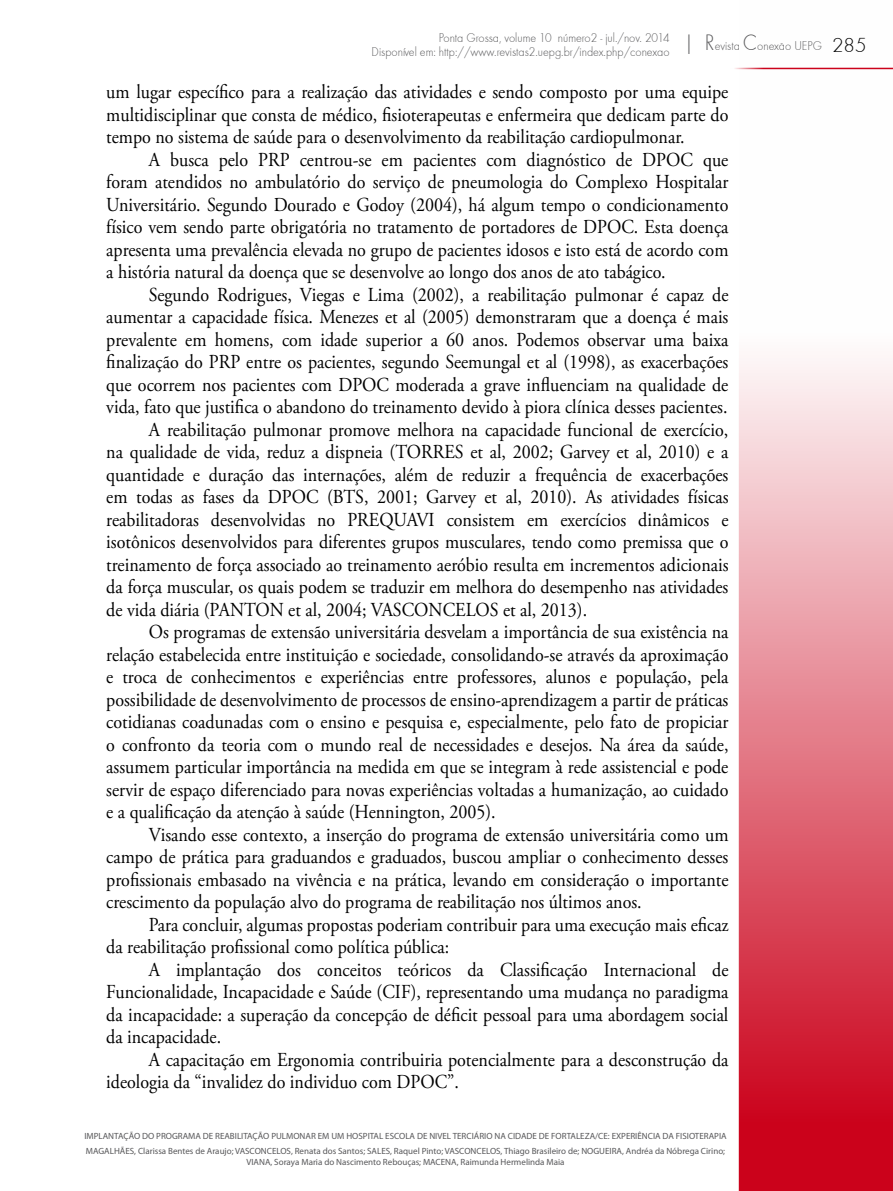
<style>
.page{position:relative;width:893px;height:1191px;background:#fff}
.page>*{position:absolute;margin:0;border:0;box-sizing:border-box;transform-origin:0 0}
.t1{font:21px "Futura TEE Ligh";color:#000}
.t2{font:19.8px/22.5px "Adobe Garamond Pro";color:#000;text-align:justify;scale:.91 1}
.t3{font:13.2px/14.4px "Futura TEE Ligh";color:#58585a;scale:.91 1}
.t4{font:9px/15px "Myriad Pro";color:#58585a}
</style>
<div class="page">
<svg style="left:739px;top:67px;width:154px;height:1124px"></svg>
<hr style="left:730px;top:68px;width:163px;height:1px;background:#cb021b">
<p class="t3" style="left:372px;top:30px;width:496px;text-indent:67px">Ponta Grossa, volume 10 número2 - jul./nov. 2014<br>Disponível em: http://www.revistas2.uepg.br/index.php/conexao <sup>|</sup> <sup>R</sup>evista <sup>C</sup>onexao UEPG</p>
<p class="t3" style="left:781px;top:35px;width:4px">-</p>
<p class="t2" style="left:106px;top:81px;width:685px">um lugar específico para a realização das atividades e sendo composto por uma equipe multidisciplinar que consta de médico, fisioterapeutas e enfermeira que dedicam parte do tempo no sistema de saúde para o desenvolvimento da reabilitação cardiopulmonar.</p>
<p class="t2" style="left:106px;top:149px;width:685px;text-indent:43px">A busca pelo PRP centrou-se em pacientes com diagnóstico de DPOC que foram atendidos no ambulatório do serviço de pneumologia do Complexo Hospitalar Universitário. Segundo Dourado e Godoy (2004), há algum tempo o condicionamento físico vem sendo parte obrigatória no tratamento de portadores de DPOC. Esta doença apresenta uma prevalência elevada no grupo de pacientes idosos e isto está de acordo com a história natural da doença que se desenvolve ao longo dos anos de ato tabágico.</p>
<p class="t2" style="left:149px;top:284px;width:638px">Segundo Rodrigues, Viegas e Lima (2002), a reabilitação pulmonar é capaz de</p>
<p class="t2" style="left:106px;top:306px;width:685px">aumentar a capacidade física. Menezes et al (2005) demonstraram que a doença é mais</p>
<p class="t2" style="left:106px;top:329px;width:685px">prevalente em homens, com idade superior a 60 anos. Podemos observar uma baixa</p>
<p class="t2" style="left:106px;top:351px;width:685px">finalização do PRP entre os pacientes, segundo Seemungal et al (1998), as exacerbações</p>
<p class="t2" style="left:106px;top:374px;width:685px">que ocorrem nos pacientes com DPOC moderada a grave influenciam na qualidade de</p>
<p class="t2" style="left:106px;top:396px;width:684px">vida, fato que justifica o abandono do treinamento devido à piora clínica desses pacientes.</p>
<p class="t2" style="left:149px;top:419px;width:638px">A reabilitação pulmonar promove melhora na capacidade funcional de exercício,</p>
<p class="t2" style="left:106px;top:441px;width:685px">na qualidade de vida, reduz a dispneia (TORRES et al, 2002; Garvey et al, 2010) e a</p>
<p class="t2" style="left:106px;top:464px;width:685px">quantidade e duração das internações, além de reduzir a frequência de exacerbações</p>
<p class="t2" style="left:106px;top:486px;width:685px">em todas as fases da DPOC (BTS, 2001; Garvey et al, 2010). As atividades físicas</p>
<p class="t2" style="left:106px;top:509px;width:685px">reabilitadoras desenvolvidas no PREQUAVI consistem em exercícios dinâmicos e</p>
<p class="t2" style="left:106px;top:531px;width:685px">isotônicos desenvolvidos para diferentes grupos musculares, tendo como premissa que o</p>
<p class="t2" style="left:106px;top:554px;width:685px">treinamento de força associado ao treinamento aeróbio resulta em incrementos adicionais</p>
<p class="t2" style="left:106px;top:576px;width:685px">da força muscular, os quais podem se traduzir em melhora do desempenho nas atividades</p>
<p class="t2" style="left:106px;top:599px;width:530px">de vida diária (PANTON et al, 2004; VASCONCELOS et al, 2013).</p>
<p class="t2" style="left:149px;top:621px;width:638px">Os programas de extensão universitária desvelam a importância de sua existência na</p>
<p class="t2" style="left:106px;top:644px;width:685px">relação estabelecida entre instituição e sociedade, consolidando-se através da aproximação</p>
<p class="t2" style="left:106px;top:666px;width:685px">e troca de conhecimentos e experiências entre professores, alunos e população, pela</p>
<p class="t2" style="left:106px;top:689px;width:685px">possibilidade de desenvolvimento de processos de ensino-aprendizagem a partir de práticas</p>
<p class="t2" style="left:106px;top:711px;width:685px">cotidianas coadunadas com o ensino e pesquisa e, especialmente, pelo fato de propiciar</p>
<p class="t2" style="left:106px;top:734px;width:685px">o confronto da teoria com o mundo real de necessidades e desejos. Na área da saúde,</p>
<p class="t2" style="left:106px;top:756px;width:685px">assumem particular importância na medida em que se integram à rede assistencial e pode</p>
<p class="t2" style="left:106px;top:779px;width:685px">servir de espaço diferenciado para novas experiências voltadas a humanização, ao cuidado</p>
<p class="t2" style="left:106px;top:801px;width:430px">e a qualificação da atenção à saúde (Hennington, 2005).</p>
<p class="t2" style="left:149px;top:824px;width:638px">Visando esse contexto, a inserção do programa de extensão universitária como um</p>
<p class="t2" style="left:106px;top:846px;width:685px">campo de prática para graduandos e graduados, buscou ampliar o conhecimento desses</p>
<p class="t2" style="left:106px;top:869px;width:685px">profissionais embasado na vivência e na prática, levando em consideração o importante</p>
<p class="t2" style="left:106px;top:891px;width:590px">crescimento da população alvo do programa de reabilitação nos últimos anos.</p>
<p class="t2" style="left:149px;top:913px;width:638px">Para concluir, algumas propostas poderiam contribuir para uma execução mais eficaz</p>
<p class="t2" style="left:106px;top:936px;width:378px">da reabilitação profissional como política pública:</p>
<p class="t2" style="left:149px;top:958px;width:638px">A implantação dos conceitos teóricos da Classificação Internacional de</p>
<p class="t2" style="left:106px;top:981px;width:685px">Funcionalidade, Incapacidade e Saúde (CIF), representando uma mudança no paradigma</p>
<p class="t2" style="left:106px;top:1003px;width:685px">da incapacidade: a superação da concepção de déficit pessoal para uma abordagem social</p>
<p class="t2" style="left:106px;top:1026px;width:128px">da incapacidade.</p>
<p class="t2" style="left:149px;top:1048px;width:638px">A capacitação em Ergonomia contribuiria potencialmente para a desconstrução da</p>
<p class="t2" style="left:106px;top:1071px;width:389px">ideologia da “invalidez do individuo com DPOC”.</p>
<p class="t1" style="left:832px;top:33px;width:36px">285</p>
<p class="t4" style="left:84px;top:1128px;width:644px">IMPLANTAÇÃO DO PROGRAMA DE REABILITAÇÃO PULMONAR EM UM HOSPITAL ESCOLA DE NIVEL TERCIÁRIO NA CIDADE DE FORTALEZA/CE: EXPERIÊNCIA DA FISIOTERAPIA<br>MAGALHÃES, Clarissa Bentes de Araujo; VASCONCELOS, Renata dos Santos; SALES, Raquel Pinto; VASCONCELOS, Thiago Brasileiro de; NOGUEIRA, Andréa da Nóbrega Cirino;</p>
<p class="t4" style="left:246px;top:1154px;width:320px">VIANA, Soraya Maria do Nascimento Rebouças; MACENA, Raimunda Hermelinda Maia</p>
</div>
